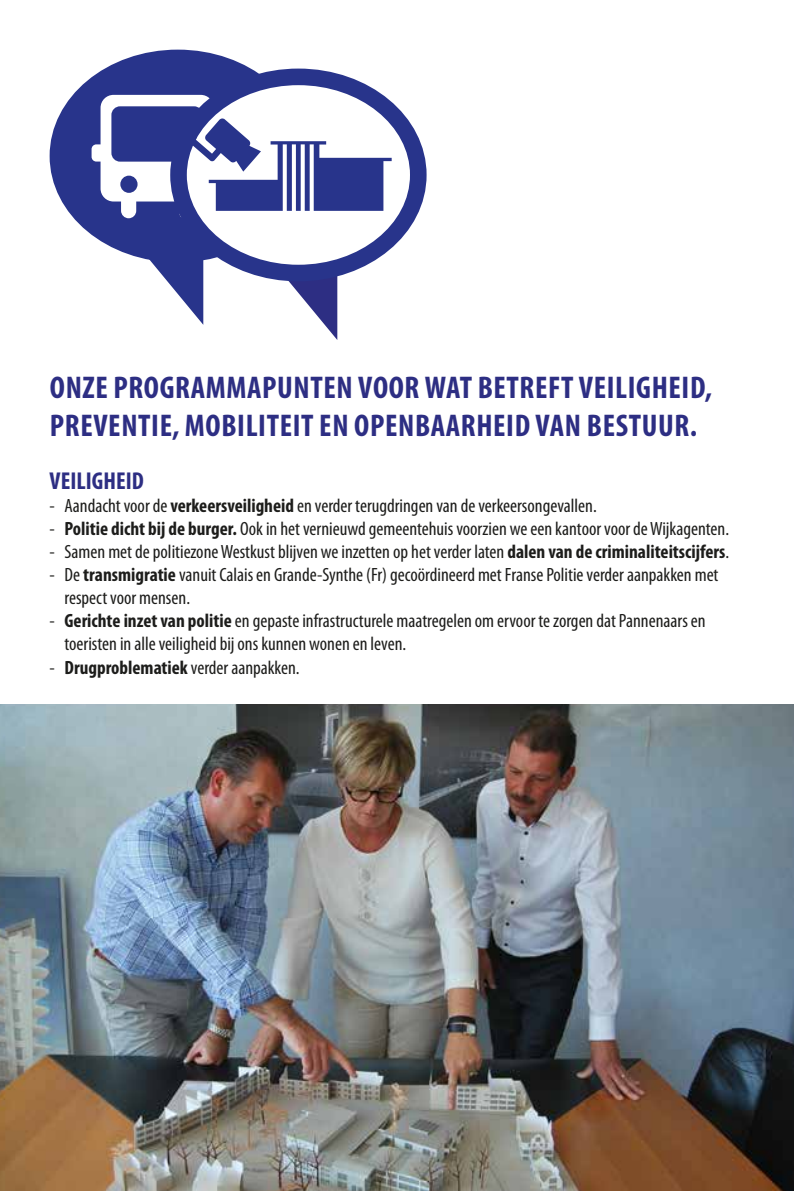
<style>
.page{position:relative;width:794px;height:1191px;background:#fff}
.page>*{position:absolute;margin:0;border:0;box-sizing:border-box;transform-origin:0 0}
.t1{font:700 condensed 31.5px/37.8px "Myriad Pro";letter-spacing:.02em;color:#2d2e83}
.t2{font:700 condensed 24.5px "Myriad Pro";color:#2d2e83}
.t3{font:condensed 19.25px/23.1px "Myriad Pro";color:#1d1d1b}
.s1{font-weight:700}
</style>
<div class="page">
<img style="left:0;top:704px;width:794px;height:487px">
<div style="left:50px;top:50px;width:256px;height:212px;background:#28348b;border-radius:50%"></div>
<svg style="left:170px;top:69px;width:256px;height:179px;fill:#28348b"></svg>
<svg style="left:92px;top:95px;width:300px;height:245px"></svg>
<h1 class="t1" style="left:50px;top:369px;width:663px">ONZE PROGRAMMAPUNTEN VOOR WAT BETREFT VEILIGHEID,<br>PREVENTIE, MOBILITEIT EN OPENBAARHEID VAN BESTUUR.</h1>
<p class="t2" style="left:50px;top:467px;width:96px">VEILIGHEID</p>
<p class="t3" style="left:50px;top:494px;width:548px">- Aandacht voor de <span class="s1">verkeersveiligheid</span> en verder terugdringen van de verkeersongevallen.</p>
<p class="t3" style="left:50px;top:517px;width:681px">- <span class="s1">Politie dicht bij de burger.</span> Ook in het vernieuwd gemeentehuis voorzien we een kantoor voor de Wijkagenten.</p>
<p class="t3" style="left:50px;top:540px;width:681px">- Samen met de politiezone Westkust blijven we inzetten op het verder laten <span class="s1">dalen van de criminaliteitscijfers</span>.</p>
<p class="t3" style="left:64px;top:563px;width:655px;text-indent:-15px">- De <span class="s1">transmigratie</span> vanuit Calais en Grande-Synthe (Fr) gecoördineerd met Franse Politie verder aanpakken met respect voor mensen.</p>
<p class="t3" style="left:64px;top:610px;width:642px;text-indent:-15px">- <span class="s1">Gerichte inzet van politie</span> en gepaste infrastructurele maatregelen om ervoor te zorgen dat Pannenaars en toeristen in alle veiligheid bij ons kunnen wonen en leven.</p>
<p class="t3" style="left:50px;top:656px;width:251px">- <span class="s1">Drugproblematiek</span> verder aanpakken.</p>
</div>
